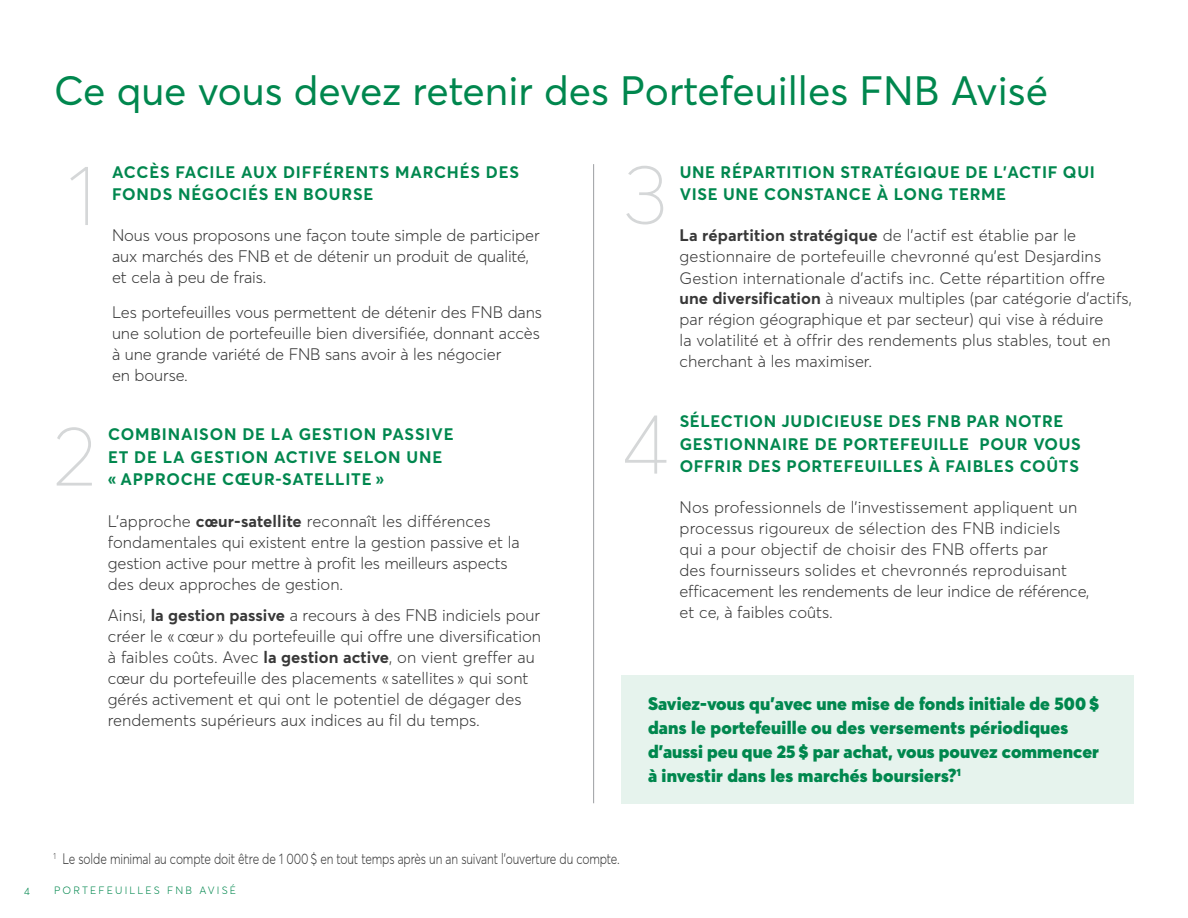
<style>
.page{position:relative;width:1188px;height:918px;background:#fff}
.page>*{position:absolute;margin:0;border:0;box-sizing:border-box;transform-origin:0 0}
.t1{font:100 84.6px "Averta";color:#d5d7d8}
.t2{font:40.5px "Averta";color:#00874e}
.t3{font:900 18px/24px "Averta";letter-spacing:.005em;color:#00874e}
.t4{font:300 16.5px/21px "Averta";color:#383838}
.t5{font:700 16.5px/22.5px "Averta";letter-spacing:.04em;color:#00874e}
.t6{font:300 15px "Averta";letter-spacing:-.01em;color:#383838;scale:.8 1}
.t7{font:300 10.5px "Averta";letter-spacing:.21em;color:#00874e}
.s1{font-weight:700}
</style>
<div class="page">
<hr style="left:593px;top:164px;width:1px;height:639px;background:#9d9fa2">
<div style="left:621px;top:675px;width:513px;height:128px;background:#e6f3ed"></div>
<h3 class="t2" style="left:54px;top:65px;width:996px">Ce que vous devez retenir des Portefeuilles FNB Avisé</h3>
<p class="t1" style="left:68px;top:143px;width:29px">1</p>
<p class="t5" style="left:112px;top:160px;width:409px">ACCÈS FACILE AUX DIFFÉRENTS MARCHÉS DES<br>FONDS NÉGOCIÉS EN BOURSE</p>
<p class="t4" style="left:112px;top:225px;width:429px">Nous vous proposons une façon toute simple de participer aux marchés des FNB et de détenir un produit de qualité, et cela à peu de frais.</p>
<p class="t4" style="left:112px;top:302px;width:432px">Les portefeuilles vous permettent de détenir des FNB dans une solution de portefeuille bien diversifiée, donnant accès à une grande variété de FNB sans avoir à les négocier<br>en bourse.</p>
<p class="t1" style="left:54px;top:404px;width:43px">2</p>
<p class="t5" style="left:108px;top:423px;width:347px">COMBINAISON DE LA GESTION PASSIVE<br>ET DE LA GESTION ACTIVE SELON UNE « APPROCHE CŒUR-SATELLITE »</p>
<p class="t4" style="left:108px;top:510px;width:413px">L’approche <span class="s1">cœur-satellite</span> reconnaît les différences fondamentales qui existent entre la gestion passive et la gestion active pour mettre à profit les meilleurs aspects des deux approches de gestion.</p>
<p class="t4" style="left:108px;top:605px;width:435px">Ainsi, <span class="s1">la gestion passive</span> a recours à des FNB indiciels pour créer le « cœur » du portefeuille qui offre une diversification à faibles coûts. Avec <span class="s1">la gestion active</span>, on vient greffer au cœur du portefeuille des placements « satellites » qui sont gérés activement et qui ont le potentiel de dégager des rendements supérieurs aux indices au fil du temps.</p>
<p class="t1" style="left:625px;top:142px;width:44px">3</p>
<p class="t5" style="left:680px;top:160px;width:417px">UNE RÉPARTITION STRATÉGIQUE DE L’ACTIF QUI<br>VISE UNE CONSTANCE À LONG TERME</p>
<p class="t4" style="left:680px;top:225px;width:454px"><span class="s1">La répartition stratégique</span> de l’actif est établie par le gestionnaire de portefeuille chevronné qu’est Desjardins Gestion internationale d’actifs inc. Cette répartition offre <span class="s1">une diversification</span> à niveaux multiples (par catégorie d’actifs, par région géographique et par secteur) qui vise à réduire<br>la volatilité et à offrir des rendements plus stables, tout en cherchant à les maximiser.</p>
<p class="t1" style="left:623px;top:392px;width:47px">4</p>
<p class="t5" style="left:680px;top:410px;width:403px">SÉLECTION JUDICIEUSE DES FNB PAR NOTRE<br>GESTIONNAIRE DE PORTEFEUILLE POUR VOUS<br>OFFRIR DES PORTEFEUILLES À FAIBLES COÛTS</p>
<p class="t4" style="left:680px;top:497px;width:411px">Nos professionnels de l’investissement appliquent un processus rigoureux de sélection des FNB indiciels<br>qui a pour objectif de choisir des FNB offerts par<br>des fournisseurs solides et chevronnés reproduisant efficacement les rendements de leur indice de référence, et ce, à faibles coûts.</p>
<p class="t3" style="left:648px;top:691px;width:453px">Saviez-vous qu’avec une mise de fonds initiale de 500 $ dans le portefeuille ou des versements périodiques d’aussi peu que 25 $ par achat, vous pouvez commencer à investir dans les marchés boursiers?<sup>1</sup></p>
<p class="t6" style="left:53px;top:849px;width:709px"><sup>1</sup> Le solde minimal au compte doit être de 1 000 $ en tout temps après un an suivant l’ouverture du compte.</p>
<p class="t7" style="left:24px;top:885px;width:7px">4</p>
<p class="t7" style="left:54px;top:884px;width:184px">PORTEFEUILLES FNB AVISÉ</p>
</div>
